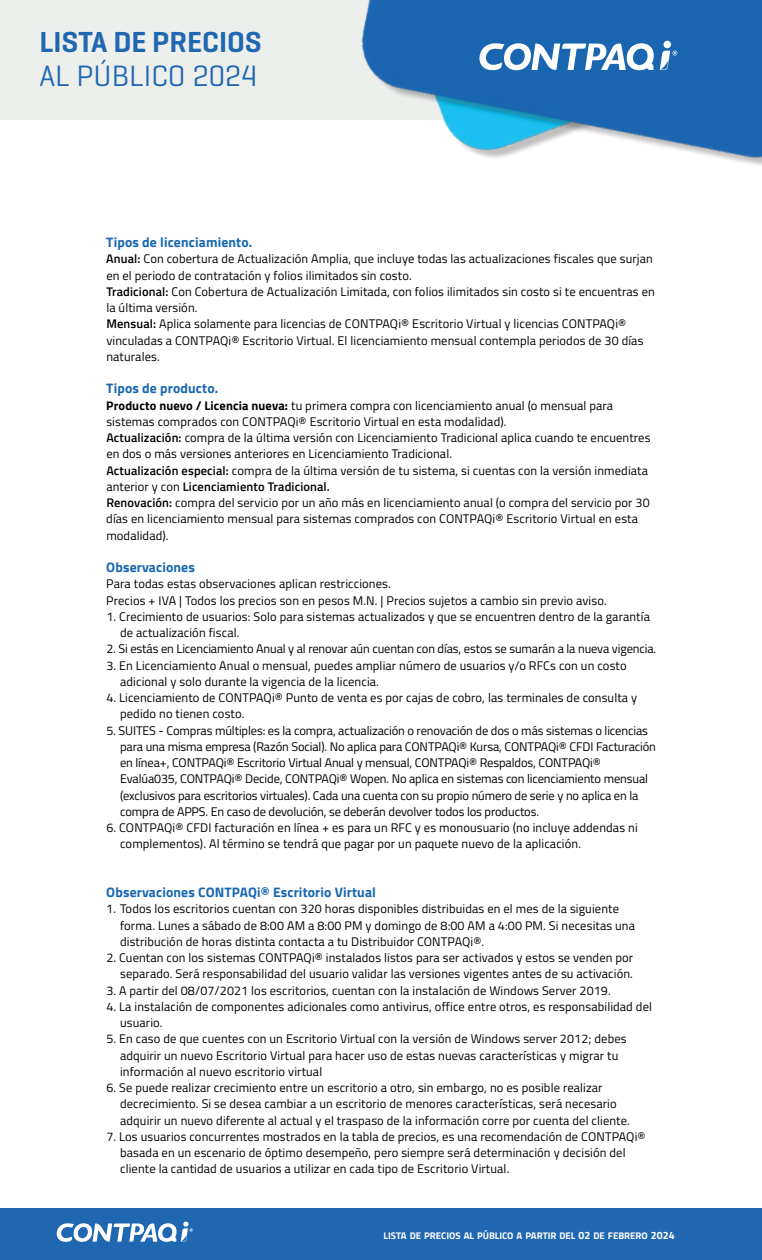
<style>
.page{position:relative;width:762px;height:1260px;background:#fff}
.page>*{position:absolute;margin:0;border:0;box-sizing:border-box;transform-origin:0 0}
.t1{font:30px "Geogrotesque";color:#2067b1}
.t2{font:600 29.5px "Geogrotesque";color:#2067b1}
.t3{font:700 13.75px "Titillium Web";letter-spacing:.01em;color:#1867b3}
.t4{font:12.5px/16.2px "Titillium Web";letter-spacing:.01em;color:#000001}
.t5{font:12.5px/16.2px "Titillium Web";letter-spacing:-.01em;color:#000001}
.t6{font:700 9.62px "Titillium Web";color:#fff}
.s1{font-weight:600}
.s2{font-weight:700}
.s3{font-size:10.62px}
</style>
<div class="page">
<div style="left:0;top:1208px;width:762px;height:52px;background:#2067b1"></div>
<svg style="left:56px;top:1222px;width:137px;height:20px"></svg>
<div style="left:0;top:0;width:760px;height:120px;background:#edefed"></div>
<img style="left:361px;top:0;width:401px;height:166px">
<div style="left:663px;top:41px;width:8px;height:7px;background:#fff;border-radius:50%"></div>
<svg style="left:660px;top:51px;width:17px;height:19px"></svg>
<svg style="left:479px;top:42px;width:175px;height:29px;background:#85add5"></svg>
<h2 class="t2" style="left:39px;top:23px;width:224px">LISTA DE PRECIOS</h2>
<h1 class="t1" style="left:39px;top:57px;width:220px">AL PÚBLICO 2024</h1>
<p class="t3" style="left:106px;top:232px;width:148px">Tipos de licenciamiento.</p>
<p class="t4" style="left:106px;top:250px;width:550px"><span class="s1">Anual:</span> Con cobertura de Actualización Amplia, que incluye todas las actualizaciones fiscales que surjan en el periodo de contratación y folios ilimitados sin costo.<br><span class="s1">Tradicional:</span> Con Cobertura de Actualización Limitada, con folios ilimitados sin costo si te encuentras en la última versión.<br><span class="s1">Mensual:</span> Aplica solamente para licencias de CONTPAQi® Escritorio Virtual y licencias CONTPAQi® vinculadas a CONTPAQi® Escritorio Virtual. El licenciamiento mensual contempla periodos de 30 días naturales.</p>
<p class="t3" style="left:106px;top:378px;width:114px">Tipos de producto.</p>
<p class="t4" style="left:106px;top:397px;width:546px"><span class="s2">Producto nuevo / Licencia nueva:</span> tu primera compra con licenciamiento anual (o mensual para sistemas comprados con CONTPAQi® Escritorio Virtual en esta modalidad).<br><span class="s1">Actualización:</span> compra de la última versión con Licenciamiento Tradicional aplica cuando te encuentres en dos o más versiones anteriores en Licenciamiento Tradicional.<br><span class="s1">Actualización especial:</span> compra de la última versión de tu sistema, si cuentas con la versión inmediata anterior y con <span class="s1">Licenciamiento Tradicional.<br>Renovación:</span> compra del servicio por un año más en licenciamiento anual (o compra del servicio por 30 días en licenciamiento mensual para sistemas comprados con CONTPAQi® Escritorio Virtual en esta modalidad).</p>
<p class="t3" style="left:106px;top:557px;width:90px">Observaciones</p>
<p class="t4" style="left:106px;top:575px;width:502px">Para todas estas observaciones aplican restricciones.<br>Precios + IVA | Todos los precios son en pesos M.N. | Precios sujetos a cambio sin previo aviso.</p>
<p class="t4" style="left:120px;top:608px;width:531px;text-indent:-14px">1. Crecimiento de usuarios: Solo para sistemas actualizados y que se encuentren dentro de la garantía de actualización fiscal.</p>
<p class="t5" style="left:106px;top:640px;width:551px">2. Si estás en Licenciamiento Anual y al renovar aún cuentan con días, estos se sumarán a la nueva vigencia.</p>
<p class="t4" style="left:120px;top:657px;width:508px;text-indent:-14px">3. En Licenciamiento Anual o mensual, puedes ampliar número de usuarios y/o RFCs con un costo adicional y solo durante la vigencia de la licencia.</p>
<p class="t4" style="left:120px;top:689px;width:518px;text-indent:-14px">4. Licenciamiento de CONTPAQi® Punto de venta es por cajas de cobro, las terminales de consulta y pedido no tienen costo.</p>
<p class="t5" style="left:120px;top:722px;width:537px;text-indent:-14px">5. SUITES - Compras múltiples: es la compra, actualización o renovación de dos o más sistemas o licencias para una misma empresa (Razón Social). No aplica para CONTPAQi® Kursa, CONTPAQi® CFDI Facturación en línea+, CONTPAQi® Escritorio Virtual Anual y mensual, CONTPAQi® Respaldos, CONTPAQi® Evalúa035, CONTPAQi® Decide, CONTPAQi® Wopen. No aplica en sistemas con licenciamiento mensual (exclusivos para escritorios virtuales). Cada una cuenta con su propio número de serie y no aplica en la compra de APPS. En caso de devolución, se deberán devolver todos los productos.</p>
<p class="t4" style="left:120px;top:819px;width:519px;text-indent:-14px">6. CONTPAQi® CFDI facturación en línea + es para un RFC y es monousuario (no incluye addendas ni complementos). Al término se tendrá que pagar por un paquete nuevo de la aplicación.</p>
<p class="t3" style="left:106px;top:882px;width:271px">Observaciones CONTPAQi® Escritorio Virtual</p>
<p class="t4" style="left:120px;top:900px;width:516px;text-indent:-14px">1. Todos los escritorios cuentan con 320 horas disponibles distribuidas en el mes de la siguiente forma. Lunes a sábado de 8:00 AM a 8:00 PM y domingo de 8:00 AM a 4:00 PM. Si necesitas una distribución de horas distinta contacta a tu Distribuidor CONTPAQi®.</p>
<p class="t4" style="left:106px;top:949px;width:528px;text-align:right">2. Cuentan con los sistemas CONTPAQi® instalados listos para ser activados y estos se venden por separado. Será responsabilidad del usuario validar las versiones vigentes antes de su activación.</p>
<p class="t4" style="left:106px;top:982px;width:506px">3. A partir del 08/07/2021 los escritorios, cuentan con la instalación de Windows Server 2019.</p>
<p class="t4" style="left:120px;top:998px;width:533px;text-indent:-14px">4. La instalación de componentes adicionales como antivirus, office entre otros, es responsabilidad del usuario.</p>
<p class="t4" style="left:120px;top:1030px;width:508px;text-indent:-14px">5. En caso de que cuentes con un Escritorio Virtual con la versión de Windows server 2012; debes adquirir un nuevo Escritorio Virtual para hacer uso de estas nuevas características y migrar tu información al nuevo escritorio virtual</p>
<p class="t4" style="left:120px;top:1079px;width:511px;text-indent:-14px">6. Se puede realizar crecimiento entre un escritorio a otro, sin embargo, no es posible realizar decrecimiento. Si se desea cambiar a un escritorio de menores características, será necesario adquirir un nuevo diferente al actual y el traspaso de la información corre por cuenta del cliente.</p>
<p class="t4" style="left:120px;top:1128px;width:527px;text-indent:-14px">7. Los usuarios concurrentes mostrados en la tabla de precios, es una recomendación de CONTPAQi® basada en un escenario de óptimo desempeño, pero siempre será determinación y decisión del cliente la cantidad de usuarios a utilizar en cada tipo de Escritorio Virtual.</p>
<p class="t6" style="left:384px;top:1228px;width:292px">LISTA DE PRECIOS AL PÚBLICO A PARTIR DEL <span class="s3">02</span> DE FEBRERO <span class="s3">2024</span></p>
</div>
